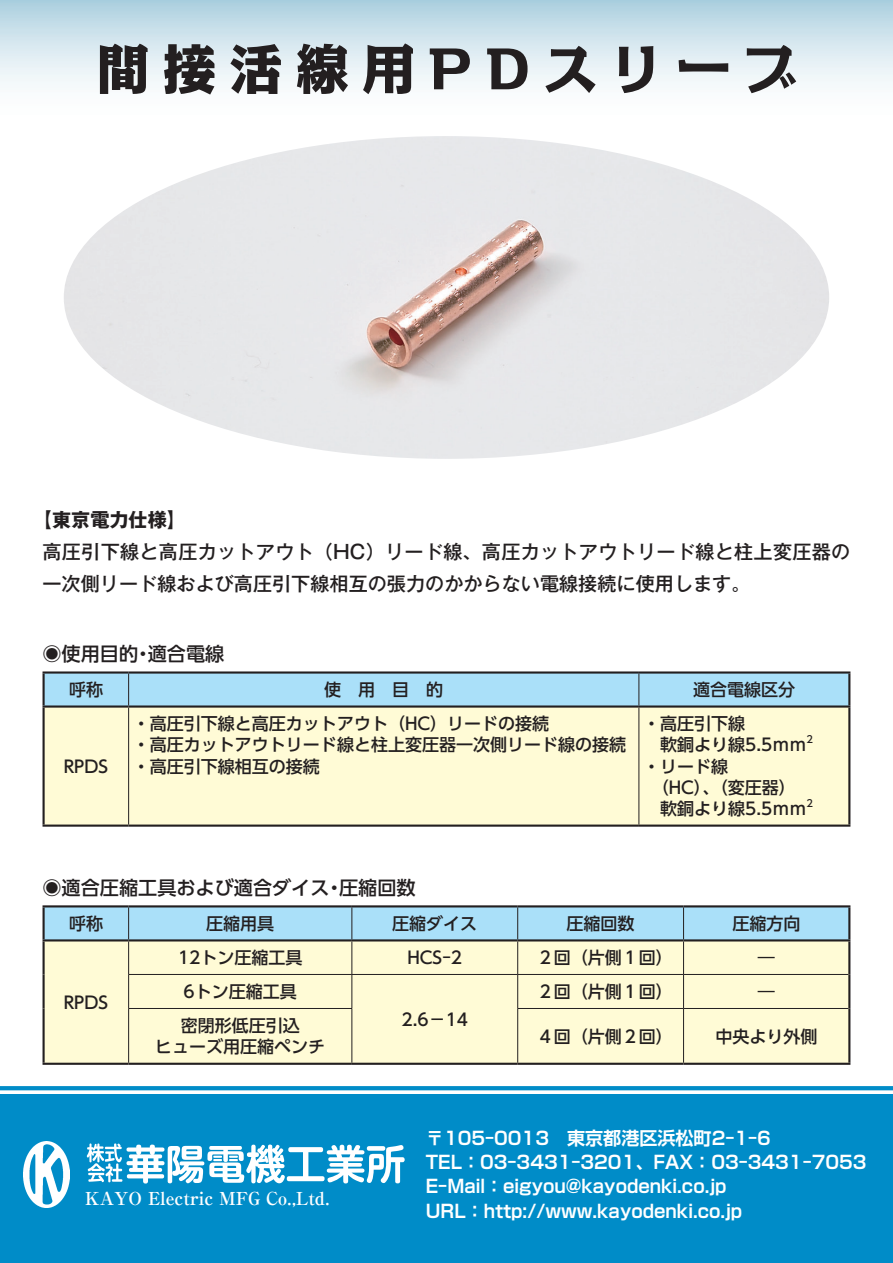
<style>
.page{position:relative;width:893px;height:1263px;background:#fff}
.page>*{position:absolute;margin:0;border:0;box-sizing:border-box;transform-origin:0 0}
.商品タイトル{font:800 53.1px "Kakumin Pro";letter-spacing:.25em;color:#231f20}
.本文{font:500 19.2px/32px "Gothic MB101 Pr 6 N";color:#231f20}
.表組_タイトル{font:500 19.2px "UD Shin Go Pr 6 N";color:#231f20}
.本文-2{font:700 19.2px "Gothic MB101 Pr 6 N";color:#231f20}
.t1{font:700 18px/24.5px "Shin Go Pr 6 N De";color:#fff}
.t2{font:700 17.85px "Ryumin Pr 6 N";letter-spacing:-.005em;color:#fff}
.表組_基本{font:500 16.95px "UD Shin Go Pr 6 N";color:#231f20}
.表組_基本-2{font:500 9.9px "UD Shin Go Pr 6 N";color:#231f20}
</style>
<div class="page">
<div style="left:0;top:0;width:893px;height:123px;background:linear-gradient(to bottom,#b4d4e2,#fff)"></div>
<div style="left:0;top:1094px;width:893px;height:169px;background:#008cc8"></div>
<svg style="left:0;top:1086px;width:893px;height:4px;background:#058ec9"></svg>
<svg style="left:87px;top:1143px;width:318px;height:40px"></svg>
<img style="left:23px;top:1142px;width:47px;height:65px">
<img style="left:64px;top:136px;width:765px;height:323px">
<div style="left:45px;top:674px;width:803px;height:31px;background:#aae0f9"></div>
<div style="left:45px;top:708px;width:803px;height:116px;background:#fffbd6"></div>
<hr style="left:128px;top:674px;width:1px;height:31px;background:#231f20">
<hr style="left:639px;top:674px;width:1px;height:31px;background:#231f20">
<hr style="left:43px;top:671px;width:86px;height:3px;background:#231f20">
<hr style="left:43px;top:674px;width:2px;height:31px;background:#231f20">
<hr style="left:129px;top:671px;width:510px;height:3px;background:#231f20">
<hr style="left:639px;top:671px;width:211px;height:3px;background:#231f20">
<hr style="left:848px;top:674px;width:2px;height:31px;background:#231f20">
<hr style="left:43px;top:705px;width:86px;height:3px;background:#231f20">
<hr style="left:43px;top:708px;width:2px;height:116px;background:#231f20">
<hr style="left:129px;top:705px;width:510px;height:3px;background:#231f20">
<hr style="left:128px;top:708px;width:1px;height:116px;background:#231f20">
<hr style="left:639px;top:705px;width:211px;height:3px;background:#231f20">
<hr style="left:848px;top:708px;width:2px;height:116px;background:#231f20">
<hr style="left:639px;top:708px;width:1px;height:116px;background:#231f20">
<hr style="left:43px;top:824px;width:86px;height:3px;background:#231f20">
<hr style="left:129px;top:824px;width:510px;height:3px;background:#231f20">
<hr style="left:639px;top:824px;width:211px;height:3px;background:#231f20">
<div style="left:45px;top:907px;width:803px;height:32px;background:#aae0f9"></div>
<div style="left:45px;top:941px;width:803px;height:122px;background:#fffbd6"></div>
<hr style="left:128px;top:907px;width:1px;height:32px;background:#231f20">
<hr style="left:352px;top:907px;width:1px;height:32px;background:#231f20">
<hr style="left:517px;top:907px;width:1px;height:32px;background:#231f20">
<hr style="left:683px;top:907px;width:1px;height:32px;background:#231f20">
<hr style="left:352px;top:941px;width:1px;height:33px;background:#231f20">
<hr style="left:517px;top:941px;width:1px;height:33px;background:#231f20">
<hr style="left:683px;top:941px;width:1px;height:33px;background:#231f20">
<hr style="left:128px;top:974px;width:224px;height:1px;background:#231f20">
<hr style="left:518px;top:974px;width:166px;height:1px;background:#231f20">
<hr style="left:684px;top:974px;width:164px;height:1px;background:#231f20">
<hr style="left:683px;top:975px;width:1px;height:33px;background:#231f20">
<hr style="left:352px;top:974px;width:166px;height:1px;background:#231f20">
<hr style="left:352px;top:975px;width:1px;height:33px;background:#231f20">
<hr style="left:517px;top:975px;width:1px;height:33px;background:#231f20">
<hr style="left:128px;top:1008px;width:224px;height:1px;background:#231f20">
<hr style="left:352px;top:1009px;width:1px;height:54px;background:#231f20">
<hr style="left:517px;top:1008px;width:167px;height:1px;background:#231f20">
<hr style="left:517px;top:1009px;width:1px;height:54px;background:#231f20">
<hr style="left:684px;top:1008px;width:164px;height:1px;background:#231f20">
<hr style="left:683px;top:1009px;width:1px;height:54px;background:#231f20">
<hr style="left:128px;top:941px;width:1px;height:33px;background:#231f20">
<hr style="left:128px;top:975px;width:1px;height:33px;background:#231f20">
<hr style="left:128px;top:1009px;width:1px;height:54px;background:#231f20">
<hr style="left:43px;top:905px;width:86px;height:2px;background:#231f20">
<hr style="left:43px;top:907px;width:2px;height:32px;background:#231f20">
<hr style="left:129px;top:905px;width:223px;height:2px;background:#231f20">
<hr style="left:352px;top:905px;width:166px;height:2px;background:#231f20">
<hr style="left:518px;top:905px;width:166px;height:2px;background:#231f20">
<hr style="left:684px;top:905px;width:166px;height:2px;background:#231f20">
<hr style="left:848px;top:907px;width:2px;height:32px;background:#231f20">
<hr style="left:43px;top:941px;width:2px;height:33px;background:#231f20">
<hr style="left:43px;top:974px;width:2px;height:34px;background:#231f20">
<hr style="left:43px;top:1008px;width:2px;height:55px;background:#231f20">
<hr style="left:43px;top:1063px;width:86px;height:2px;background:#231f20">
<hr style="left:848px;top:941px;width:2px;height:33px;background:#231f20">
<hr style="left:352px;top:1063px;width:166px;height:2px;background:#231f20">
<hr style="left:848px;top:974px;width:2px;height:34px;background:#231f20">
<hr style="left:129px;top:1063px;width:223px;height:2px;background:#231f20">
<hr style="left:848px;top:1008px;width:2px;height:55px;background:#231f20">
<hr style="left:518px;top:1063px;width:166px;height:2px;background:#231f20">
<hr style="left:684px;top:1063px;width:166px;height:2px;background:#231f20">
<hr style="left:43px;top:939px;width:86px;height:2px;background:#231f20">
<hr style="left:129px;top:939px;width:223px;height:2px;background:#231f20">
<hr style="left:352px;top:939px;width:166px;height:2px;background:#231f20">
<hr style="left:518px;top:939px;width:166px;height:2px;background:#231f20">
<hr style="left:684px;top:939px;width:166px;height:2px;background:#231f20">
<p class="商品タイトル" style="left:97px;top:27px;width:701px">間接活線用PDスリーブ</p>
<p class="本文-2" style="left:33px;top:503px;width:155px">【東京電力仕様】</p>
<p class="本文" style="left:43px;top:534px;width:809px">高圧引下線と高圧カットアウト（HC）リード線、高圧カットアウトリード線と柱上変圧器の一次側リード線および高圧引下線相互の張力のかからない電線接続に使用します。</p>
<p class="表組_タイトル" style="left:43px;top:638px;width:183px">◉使用目的・適合電線</p>
<p class="表組_基本" style="left:69px;top:676px;width:36px">呼称</p>
<p class="表組_基本" style="left:324px;top:676px;width:121px">使　用　目　的</p>
<p class="表組_基本" style="left:693px;top:676px;width:104px">適合電線区分</p>
<p class="表組_基本" style="left:64px;top:752px;width:46px">RPDS</p>
<p class="表組_基本" style="left:133px;top:710px;width:418px">・高圧引下線と高圧カットアウト（HC）リードの接続</p>
<p class="表組_基本" style="left:133px;top:731px;width:495px">・高圧カットアウトリード線と柱上変圧器一次側リード線の接続</p>
<p class="表組_基本" style="left:133px;top:752px;width:189px">・高圧引下線相互の接続</p>
<p class="表組_基本" style="left:643px;top:710px;width:104px">・高圧引下線</p>
<p class="表組_基本" style="left:643px;top:731px;width:165px">　軟銅より線5.5ｍｍ</p>
<p class="表組_基本-2" style="left:806px;top:731px;width:8px">2</p>
<p class="表組_基本" style="left:643px;top:752px;width:87px">・リード線</p>
<p class="表組_基本" style="left:643px;top:774px;width:154px">　（HC）、（変圧器）</p>
<p class="表組_基本" style="left:643px;top:795px;width:165px">　軟銅より線5.5ｍｍ</p>
<p class="表組_基本-2" style="left:806px;top:795px;width:8px">2</p>
<p class="表組_タイトル" style="left:43px;top:872px;width:375px">◉適合圧縮工具および適合ダイス・圧縮回数</p>
<p class="表組_基本" style="left:69px;top:910px;width:36px">呼称</p>
<p class="表組_基本" style="left:206px;top:910px;width:70px">圧縮用具</p>
<p class="表組_基本" style="left:392px;top:910px;width:87px">圧縮ダイス</p>
<p class="表組_基本" style="left:567px;top:910px;width:70px">圧縮回数</p>
<p class="表組_基本" style="left:732px;top:910px;width:70px">圧縮方向</p>
<p class="表組_基本" style="left:64px;top:988px;width:46px">RPDS</p>
<p class="表組_基本" style="left:178px;top:944px;width:126px">12トン圧縮工具</p>
<p class="表組_基本" style="left:407px;top:944px;width:56px">HCS-2</p>
<p class="表組_基本" style="left:537px;top:944px;width:138px">２回（片側１回）</p>
<p class="表組_基本" style="left:758px;top:944px;width:19px">―</p>
<p class="表組_基本" style="left:184px;top:978px;width:115px">6トン圧縮工具</p>
<p class="表組_基本" style="left:401px;top:1005px;width:68px">2.6－14</p>
<p class="表組_基本" style="left:537px;top:978px;width:138px">２回（片側１回）</p>
<p class="表組_基本" style="left:758px;top:978px;width:19px">―</p>
<p class="表組_基本" style="left:181px;top:1012px;width:121px">密閉形低圧引込</p>
<p class="表組_基本" style="left:155px;top:1033px;width:172px">ヒューズ用圧縮ペンチ</p>
<p class="表組_基本" style="left:537px;top:1022px;width:138px">４回（片側２回）</p>
<p class="表組_基本" style="left:715px;top:1022px;width:104px">中央より外側</p>
<p class="t2" style="left:85px;top:1184px;width:246px">KAYO Electric MFG Co.,Ltd.</p>
<p class="t1" style="left:426px;top:1124px;width:442px">〒105-0013　東京都港区浜松町2-1-6<br>TEL：03-3431-3201、FAX：03-3431-7053<br>E-Mail：eigyou@kayodenki.co.jp<br>URL：http://www.kayodenki.co.jp</p>
</div>
